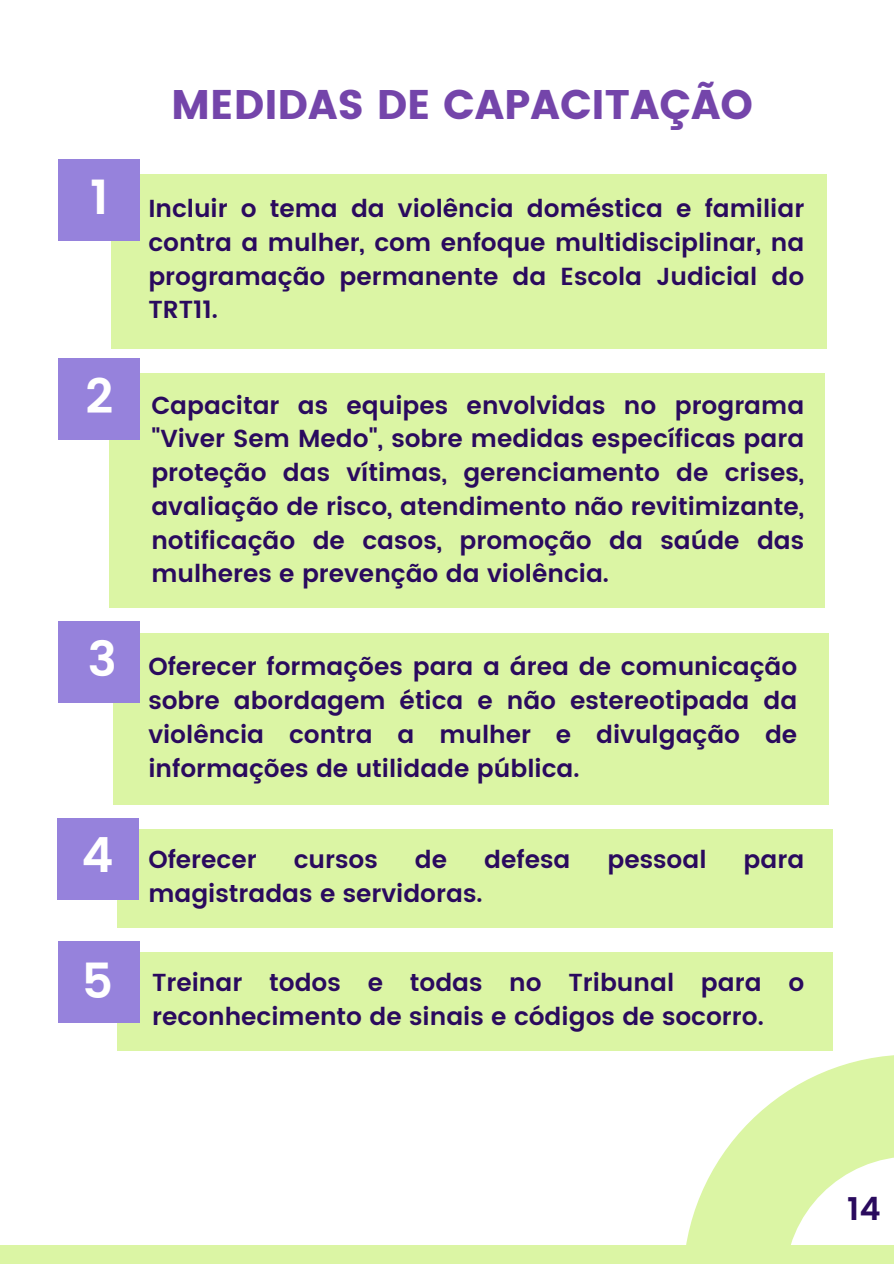
<style>
.page{position:relative;width:894px;height:1264px;background:#fff}
.page>*{position:absolute;margin:0;border:0;box-sizing:border-box;transform-origin:0 0}
.t1{font:600 48.45px "Poppins";color:#fff}
.t2{font:41.25px "Poppins";color:#7445aa}
.t3{font:600 32.25px "Poppins";color:#2a0a5e}
.t4{font:600 24.6px/33.8px "Poppins";color:#2a0a5e;text-align:justify}
</style>
<div class="page">
<div style="left:0;top:1244px;width:893px;height:19px;background:#dbf5a4"></div>
<div style="left:111px;top:174px;width:715px;height:175px;background:#dbf5a4"></div>
<div style="left:110px;top:374px;width:714px;height:234px;background:#dbf5a4"></div>
<div style="left:113px;top:632px;width:715px;height:172px;background:#dbf5a4"></div>
<div style="left:117px;top:829px;width:715px;height:98px;background:#dbf5a4"></div>
<div style="left:117px;top:952px;width:715px;height:98px;background:#dbf5a4"></div>
<svg style="left:683px;top:1055px;width:210px;height:190px"></svg>
<div style="left:59px;top:160px;width:81px;height:81px;background:#9682dc"></div>
<div style="left:59px;top:358px;width:81px;height:81px;background:#9682dc"></div>
<div style="left:59px;top:621px;width:81px;height:81px;background:#9682dc"></div>
<div style="left:57px;top:818px;width:81px;height:81px;background:#9682dc"></div>
<div style="left:59px;top:940px;width:81px;height:82px;background:#9682dc"></div>
<p class="t1" style="left:90px;top:169px;width:20px">1</p>
<p class="t1" style="left:85px;top:367px;width:29px">2</p>
<p class="t1" style="left:88px;top:630px;width:31px">3</p>
<p class="t1" style="left:82px;top:827px;width:34px">4</p>
<p class="t1" style="left:82px;top:953px;width:33px">5</p>
<h1 class="t2" style="left:171px;top:80px;width:583px">MEDIDAS DE CAPACITAÇÃO</h1>
<p class="t4" style="left:148px;top:192px;width:657px">Incluir o tema da violência doméstica e familiar contra a mulher, com enfoque multidisciplinar, na programação permanente da Escola Judicial do TRT11.</p>
<p class="t4" style="left:151px;top:388px;width:654px">Capacitar as equipes envolvidas no programa "Viver Sem Medo", sobre medidas específicas para proteção das vítimas, gerenciamento de crises, avaliação de risco, atendimento não revitimizante, notificação de casos, promoção da saúde das mulheres e prevenção da violência.</p>
<p class="t4" style="left:148px;top:650px;width:650px">Oferecer formações para a área de comunicação sobre abordagem ética e não estereotipada da violência contra a mulher e divulgação de informações de utilidade pública.</p>
<p class="t4" style="left:148px;top:843px;width:110px">Oferecer</p>
<p class="t4" style="left:294px;top:843px;width:85px">cursos</p>
<p class="t4" style="left:414px;top:843px;width:34px">de</p>
<p class="t4" style="left:484px;top:843px;width:88px">defesa</p>
<p class="t4" style="left:607px;top:843px;width:100px">pessoal</p>
<p class="t4" style="left:743px;top:843px;width:62px">para</p>
<p class="t4" style="left:148px;top:876px;width:335px">magistradas e servidoras.</p>
<p class="t4" style="left:152px;top:965px;width:653px">Treinar todos e todas no Tribunal para o reconhecimento de sinais e códigos de socorro.</p>
<p class="t3" style="left:846px;top:1189px;width:35px">14</p>
</div>
